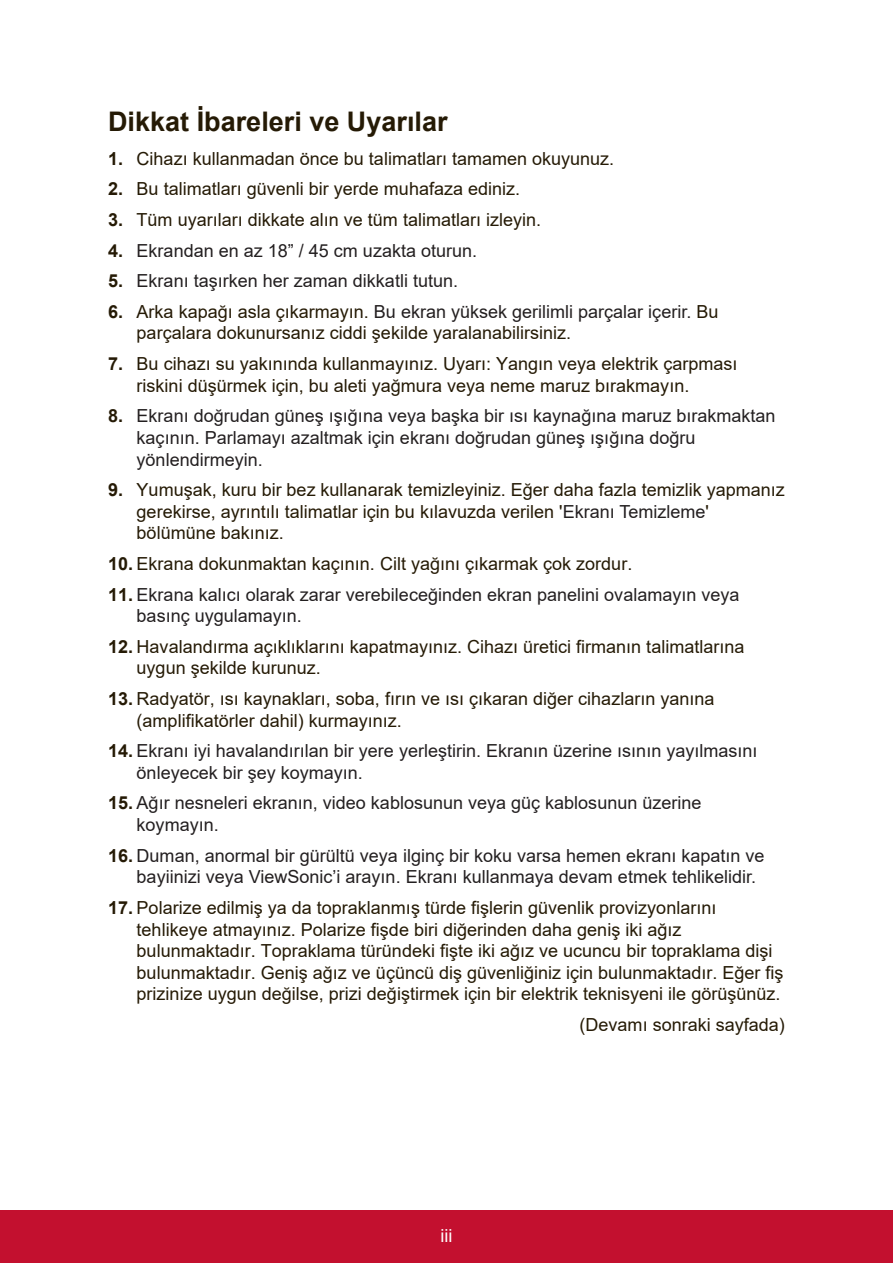
<style>
.page{position:relative;width:893px;height:1263px;background:#fff}
.page>*{position:absolute;margin:0;border:0;box-sizing:border-box;transform-origin:0 0}
.t1{font:700 27px "Arial";color:#251a05}
.t2{font:18px/21.6px "Arial";color:#251a05}
.t3{font:18px/21.6px "Arial";color:#231f20}
.t4{font:18px "Arial";color:#fff}
.s1{font-weight:700}
.s2{font-weight:700;color:#251a05}
.s3{color:#231f20}
</style>
<div class="page">
<div style="left:0;top:1210px;width:892px;height:53px;background:#c3102f"></div>
<h1 class="t1" style="left:108px;top:103px;width:341px">Dikkat İbareleri ve Uyarılar</h1>
<p class="t2" style="left:108px;top:148px;width:507px"><span class="s1">1.</span> Cihazı kullanmadan önce bu talimatları tamamen okuyunuz.</p>
<p class="t2" style="left:108px;top:178px;width:413px"><span class="s1">2.</span> Bu talimatları güvenli bir yerde muhafaza ediniz.</p>
<p class="t2" style="left:108px;top:209px;width:434px"><span class="s1">3.</span> Tüm uyarıları dikkate alın ve tüm talimatları izleyin.</p>
<p class="t3" style="left:108px;top:239px;width:370px"><span class="s2">4.</span> Ekrandan en az 18” / 45 cm uzakta oturun.</p>
<p class="t3" style="left:108px;top:270px;width:351px"><span class="s2">5.</span> Ekranı taşırken her zaman dikkatli tutun.</p>
<p class="t2" style="left:136px;top:301px;width:583px;text-indent:-28px"><span class="s1">6.</span> Arka kapağı asla çıkarmayın. <span class="s3">Bu ekran yüksek gerilimli parçalar içerir.</span> Bu parçalara dokunursanız ciddi şekilde yaralanabilirsiniz.</p>
<p class="t2" style="left:136px;top:353px;width:602px;text-indent:-28px"><span class="s1">7.</span> Bu cihazı su yakınında kullanmayınız. Uyarı: Yangın veya elektrik çarpması riskini düşürmek için, bu aleti yağmura veya neme maruz bırakmayın.</p>
<p class="t3" style="left:136px;top:405px;width:640px;text-indent:-28px"><span class="s2">8.</span> Ekranı doğrudan güneş ışığına veya başka bir ısı kaynağına maruz bırakmaktan kaçının. Parlamayı azaltmak için ekranı doğrudan güneş ışığına doğru yönlendirmeyin.</p>
<p class="t2" style="left:136px;top:479px;width:649px;text-indent:-28px"><span class="s1">9.</span> Yumuşak, kuru bir bez kullanarak temizleyiniz. Eğer daha fazla temizlik yapmanız gerekirse, ayrıntılı talimatlar için bu kılavuzda verilen '<span class="s3">Ekranı Temizleme</span>' bölümüne bakınız.</p>
<p class="t2" style="left:108px;top:553px;width:525px"><span class="s1">10.</span> Ekrana dokunmaktan kaçının. Cilt yağını çıkarmak çok zordur.</p>
<p class="t3" style="left:136px;top:583px;width:604px;text-indent:-28px"><span class="s2">11.</span> Ekrana kalıcı olarak zarar verebileceğinden ekran panelini ovalamayın veya basınç uygulamayın.</p>
<p class="t2" style="left:136px;top:635px;width:609px;text-indent:-28px"><span class="s1">12.</span> Havalandırma açıklıklarını kapatmayınız. Cihazı üretici firmanın talimatlarına uygun şekilde kurunuz.</p>
<p class="t2" style="left:136px;top:688px;width:579px;text-indent:-28px"><span class="s1">13.</span> Radyatör, ısı kaynakları, soba, fırın ve ısı çıkaran diğer cihazların yanına (amplifikatörler dahil) kurmayınız.</p>
<p class="t3" style="left:136px;top:740px;width:622px;text-indent:-28px"><span class="s2">14.</span> Ekranı iyi havalandırılan bir yere yerleştirin. Ekranın üzerine ısının yayılmasını önleyecek bir şey koymayın.</p>
<p class="t3" style="left:136px;top:792px;width:566px;text-indent:-28px"><span class="s2">15.</span> Ağır nesneleri ekranın, video kablosunun veya güç kablosunun üzerine koymayın.</p>
<p class="t3" style="left:136px;top:844px;width:629px;text-indent:-28px"><span class="s2">16.</span> Duman, anormal bir gürültü veya ilginç bir koku varsa hemen ekranı kapatın ve bayiinizi veya ViewSonic’i arayın. Ekranı kullanmaya devam etmek tehlikelidir.</p>
<p class="t2" style="left:136px;top:896px;width:648px;text-indent:-28px"><span class="s1">17.</span> Polarize edilmiş ya da topraklanmış türde fişlerin güvenlik provizyonlarını tehlikeye atmayınız. Polarize fişde biri diğerinden daha geniş iki ağız bulunmaktadır. Topraklama türündeki fişte iki ağız ve ucuncu bir topraklama dişi bulunmaktadır. Geniş ağız ve üçüncü diş güvenliğiniz için bulunmaktadır. Eğer fiş prizinize uygun değilse, prizi değiştirmek için bir elektrik teknisyeni ile görüşünüz.</p>
<p class="t2" style="left:579px;top:1013px;width:207px">(Devamı sonraki sayfada)</p>
<p class="t4" style="left:440px;top:1223px;width:13px">iii</p>
</div>
